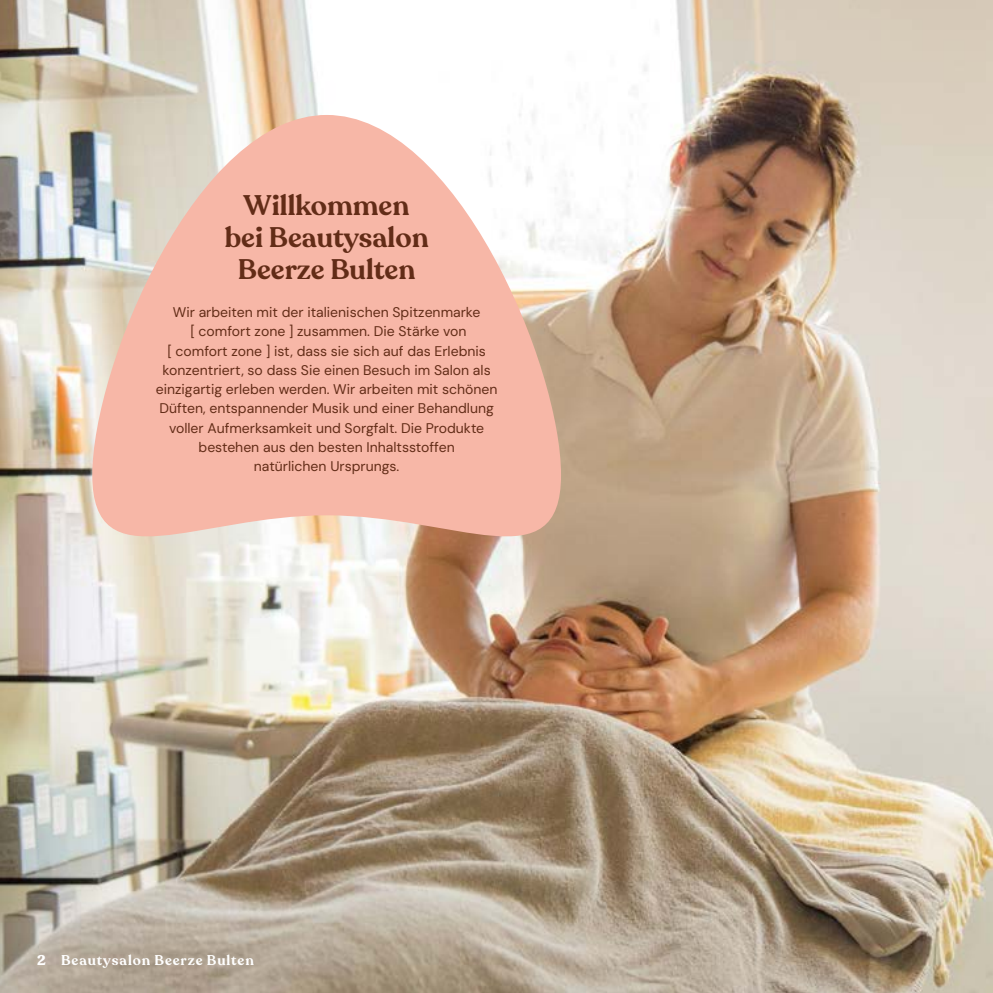
<style>
.page{position:relative;width:993px;height:993px;background:#fff}
.page>*{position:absolute;margin:0;border:0;box-sizing:border-box;transform-origin:0 0}
.t1{font:600 28px/31.5px "Recoleta";color:#622c17;text-align:center}
.t2{font:14px/19.2px "DM Sans";color:#622c17;text-align:center}
.t3{font:600 14px "Recoleta";letter-spacing:.065em;color:#fff}
.s1{font-weight:700}
</style>
<div class="page">
<img style="left:0;top:0;width:992px;height:992px">
<svg style="left:92px;top:115px;width:469px;height:468px;background:#f1c3b5"></svg>
<h1 class="t1" style="left:224px;top:191px;width:205px">Willkommen bei Beautysalon<br>Beerze Bulten</h1>
<p class="t2" style="left:156px;top:302px;width:343px">Wir arbeiten mit der italienischen Spitzenmarke<br>[ comfort zone ] zusammen. Die Stärke von<br>[ comfort zone ] ist, dass sie sich auf das Erlebnis konzentriert, so dass Sie einen Besuch im Salon als einzigartig erleben werden. Wir arbeiten mit schönen Düften, entspannender Musik und einer Behandlung voller Aufmerksamkeit und Sorgfalt. Die Produkte bestehen aus den besten Inhaltsstoffen<br>natürlichen Ursprungs.</p>
<p class="t3" style="left:37px;top:951px;width:218px"><span class="s1">2</span> Beautysalon Beerze Bulten</p>
</div>
